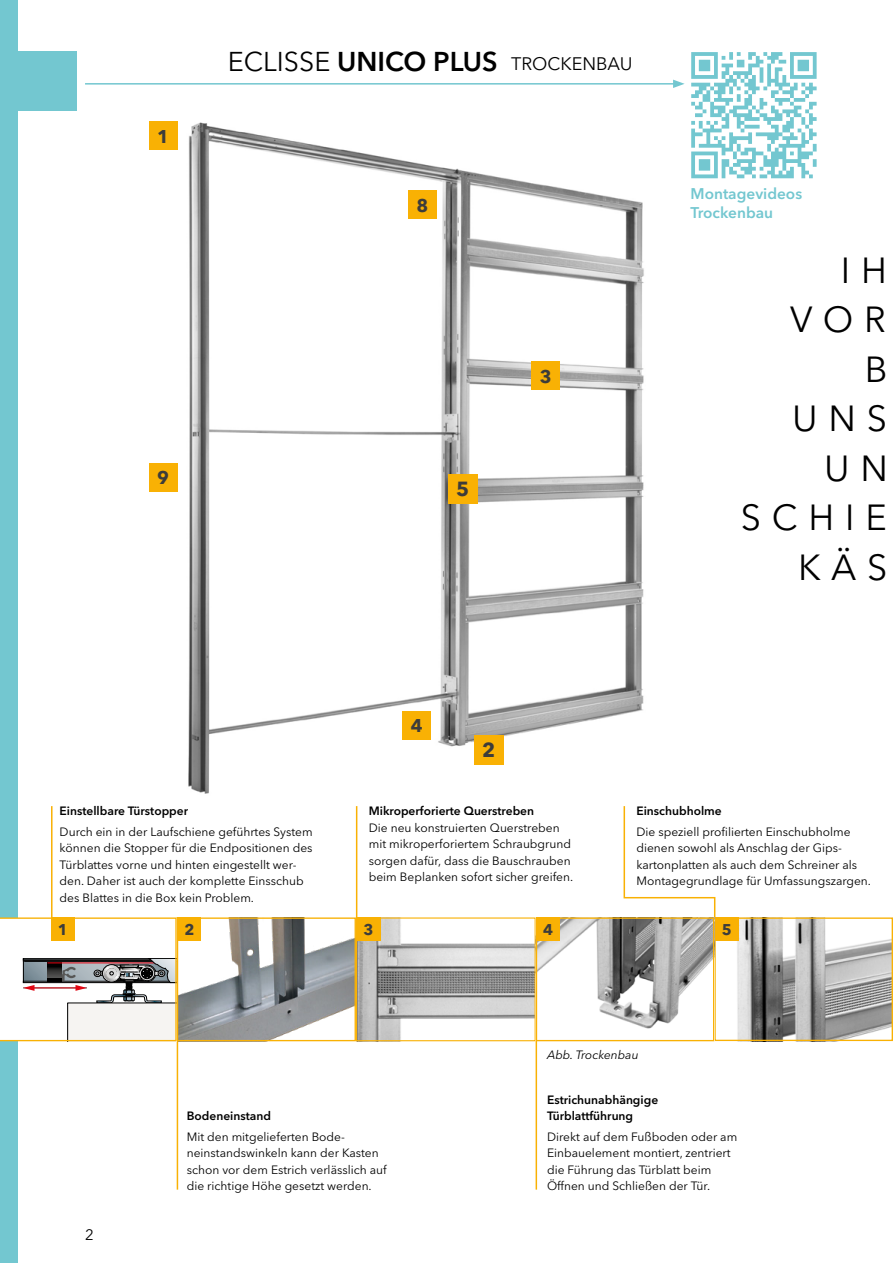
<style>
.page{position:relative;width:893px;height:1263px;background:#fff}
.page>*{position:absolute;margin:0;border:0;box-sizing:border-box;transform-origin:0 0}
.t1{font:36px/49.5px "Avenir Next LT Pro";letter-spacing:.3em;color:#000;text-align:right}
.t2{font:700 20.25px "Avenir Next LT Pro";color:#3c3c3b}
.t3{font:700 18.3px "Avenir Next LT Pro";color:#3c3c3b}
.t4{font:18px "Avenir Next LT Pro";color:#000}
.t5{font:600 15.45px/18.5px "Avenir Next LT Pro";color:#73c7d0}
.t6{font:700 15.45px "Avenir Next LT Pro";color:#3c3c3b}
.t7{font:15px "Avenir Next LT Pro";color:#000}
.t8{font:12px/16.5px "Avenir Next LT Pro";color:#000}
.t9{font:600 12px/16.5px "Avenir Next LT Pro";color:#000}
.t10{font:italic 12px "Avenir Next LT Pro";color:#000}
.s1{font-size:27px}
.s2{font-weight:600;font-size:27px}
</style>
<div class="page">
<div style="left:0;top:0;width:17px;height:1263px;background:#73c7d0"></div>
<div style="left:0;top:51px;width:77px;height:60px;background:#73c7d0"></div>
<img style="left:538px;top:919px;width:353px;height:120px">
<div style="left:714px;top:917px;width:179px;height:124px;border:1px solid #f9b104"></div>
<svg style="left:358px;top:919px;width:176px;height:120px"></svg>
<div style="left:356px;top:917px;width:180px;height:124px;border:1px solid #f9b104"></div>
<svg style="left:179px;top:919px;width:175px;height:120px"></svg>
<div style="left:177px;top:917px;width:179px;height:124px;border:1px solid #f9b104"></div>
<img style="left:177px;top:121px;width:467px;height:705px">
<svg style="left:892px;top:917px;width:1px;height:124px"></svg>
<hr style="left:177px;top:917px;width:1px;height:272px;background:#f9b104">
<div style="left:408px;top:190px;width:29px;height:29px;background:#f9b104"></div>
<div style="left:402px;top:711px;width:29px;height:29px;background:#f9b104"></div>
<div style="left:149px;top:121px;width:28px;height:29px;background:#f9b104"></div>
<div style="left:149px;top:463px;width:28px;height:29px;background:#f9b104"></div>
<div style="left:357px;top:917px;width:24px;height:24px;background:#f9b104"></div>
<div style="left:715px;top:917px;width:24px;height:24px;background:#f9b104"></div>
<div style="left:177px;top:917px;width:24px;height:24px;background:#f9b104"></div>
<hr style="left:356px;top:806px;width:1px;height:135px;background:#f9b104">
<svg style="left:623px;top:805px;width:93px;height:118px"></svg>
<div style="left:536px;top:917px;width:178px;height:124px;border:1px solid #f9b104"></div>
<div style="left:536px;top:917px;width:24px;height:24px;background:#f9b104"></div>
<hr style="left:536px;top:917px;width:1px;height:272px;background:#f9b104">
<div style="left:474px;top:735px;width:29px;height:29px;background:#f9b104"></div>
<hr style="left:85px;top:83px;width:590px;height:2px;background:#73c7d0">
<svg style="left:673px;top:80px;width:12px;height:8px"></svg>
<svg style="left:691px;top:52px;width:126px;height:126px"></svg>
<svg style="left:0;top:917px;width:177px;height:124px"></svg>
<div style="left:51px;top:917px;width:24px;height:24px;background:#f9b104"></div>
<hr style="left:51px;top:806px;width:2px;height:134px;background:#f9b104">
<div style="left:448px;top:474px;width:29px;height:29px;background:#f9b104"></div>
<div style="left:532px;top:361px;width:28px;height:29px;background:#f9b104"></div>
<h3 class="t3" style="left:157px;top:125px;width:13px">1</h3>
<h3 class="t3" style="left:157px;top:467px;width:13px">9</h3>
<h3 class="t4" style="left:228px;top:53px;width:406px"><span class="s1">ECLISSE</span> <span class="s2">UNICO PLUS</span> TROCKENBAU</h3>
<h3 class="t3" style="left:417px;top:194px;width:13px">8</h3>
<h2 class="t2" style="left:456px;top:477px;width:15px">5</h2>
<h3 class="t3" style="left:540px;top:365px;width:13px">3</h3>
<h3 class="t3" style="left:411px;top:715px;width:13px">4</h3>
<h2 class="t2" style="left:482px;top:738px;width:15px">2</h2>
<p class="t5" style="left:691px;top:185px;width:113px">Montagevideos<br>Trockenbau</p>
<h1 class="t1" style="left:741px;top:245px;width:149px">I H<br>VOR<br>B<br>UNS<br>U N<br>SCHIE<br>KÄS</h1>
<p class="t9" style="left:60px;top:803px;width:130px">Einstellbare Türstopper</p>
<p class="t8" style="left:60px;top:823px;width:255px">Durch ein in der Laufschiene geführtes System können die Stopper für die Endpositionen des Türblattes vorne und hinten eingestellt wer&shy;den. Daher ist auch der komplette Einsschub des Blattes in die Box kein Problem.</p>
<p class="t9" style="left:369px;top:803px;width:167px">Mikroperforierte Querstreben</p>
<p class="t8" style="left:369px;top:819px;width:206px">Die neu konstruierten Querstreben mit mikroperforiertem Schraubgrund sorgen dafür, dass die Bauschrauben beim Beplanken sofort sicher greifen.</p>
<p class="t9" style="left:636px;top:803px;width:87px">Einschubholme</p>
<p class="t8" style="left:636px;top:823px;width:236px">Die speziell profilierten Einschubholme dienen sowohl als Anschlag der Gips&shy;kartonplatten als auch dem Schreiner als Montagegrundlage für Umfassungszargen.</p>
<p class="t6" style="left:58px;top:920px;width:11px">1</p>
<p class="t7" style="left:85px;top:1226px;width:10px">2</p>
<p class="t6" style="left:184px;top:920px;width:11px">2</p>
<p class="t6" style="left:364px;top:920px;width:11px">3</p>
<p class="t6" style="left:543px;top:920px;width:11px">4</p>
<p class="t6" style="left:722px;top:920px;width:11px">5</p>
<p class="t9" style="left:187px;top:1107px;width:86px">Bodeneinstand</p>
<p class="t8" style="left:187px;top:1128px;width:201px">Mit den mitgelieferten Bode&shy;neinstandswinkeln kann der Kasten schon vor dem Estrich verlässlich auf die richtige Höhe gesetzt werden.</p>
<p class="t10" style="left:547px;top:1047px;width:93px">Abb. Trockenbau</p>
<p class="t9" style="left:547px;top:1091px;width:113px">Estrichunabhängige<br>Türblattführung</p>
<p class="t8" style="left:547px;top:1128px;width:192px">Direkt auf dem Fußboden oder am<br>Einbauelement montiert, zentriert die Führung das Türblatt beim<br>Öffnen und Schließen der Tür.</p>
</div>
